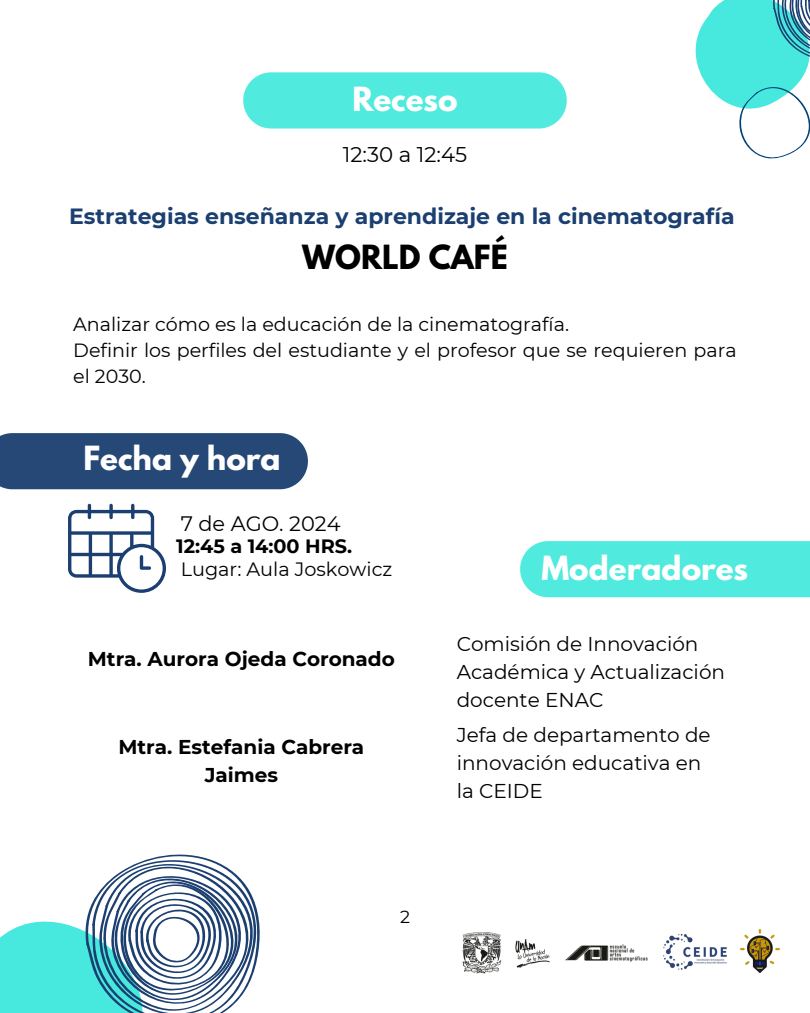
<style>
.page{position:relative;width:810px;height:1013px;background:#fff}
.page>*{position:absolute;margin:0;border:0;box-sizing:border-box;transform-origin:0 0}
.t1{font:700 29.5px "League Spartan";color:#fff}
.t2{font:700 29.5px "League Spartan";color:#000}
.t3{font:700 22px "Montserrat";color:#1b3f70}
.t4{font:21.3px "Montserrat";color:#000}
.t5{font:20.9px "Montserrat";color:#000}
.t6{font:20px/27.8px "Montserrat";color:#000}
.t7{font:700 20px/27.8px "Montserrat";color:#000;text-align:center}
.t8{font:19.3px "Montserrat";color:#000}
.t9{font:700 19.3px "Montserrat";color:#000}
.t10{font:19.1px/26.2px "Montserrat";color:#000}
.t11{font:17.6px "Montserrat";color:#000}
</style>
<div class="page">
<img style="left:673px;top:933px;width:54px;height:37px">
<img style="left:741px;top:929px;width:38px;height:43px">
<img style="left:462px;top:932px;width:211px;height:42px">
<div style="left:243px;top:72px;width:324px;height:56px;background:#50eadf"></div>
<div style="left:0;top:921px;width:85px;height:91px;background:#47e9de"></div>
<svg style="left:85px;top:854px;width:175px;height:158px"></svg>
<svg style="left:695px;top:0;width:115px;height:158px"></svg>
<svg style="left:68px;top:504px;width:98px;height:89px"></svg>
<div style="left:0;top:433px;width:308px;height:56px;background:#264877"></div>
<div style="left:520px;top:541px;width:290px;height:56px;background:#50eadf"></div>
<h3 class="t1" style="left:352px;top:84px;width:107px">Receso</h3>
<h1 class="t4" style="left:343px;top:141px;width:126px">12:30 a 12:45</h1>
<p class="t3" style="left:69px;top:202px;width:667px">Estrategias enseñanza y aprendizaje en la cinematografía</p>
<p class="t2" style="left:302px;top:242px;width:207px">WORLD CAFÉ</p>
<p class="t10" style="left:73px;top:311px;width:497px">Analizar cómo es la educación de la cinematografía.</p>
<h2 class="t10" style="left:73px;top:337px;width:665px">Definir los perfiles del estudiante y el profesor que se requieren para el 2030.</h2>
<h5 class="t1" style="left:84px;top:443px;width:199px">Fecha y hora</h5>
<p class="t5" style="left:181px;top:510px;width:161px">7 de AGO. 2024</p>
<h4 class="t9" style="left:176px;top:534px;width:177px">12:45 a 14:00 HRS.</h4>
<p class="t8" style="left:181px;top:557px;width:213px">Lugar: Aula Joskowicz</p>
<p class="t1" style="left:541px;top:553px;width:208px">Moderadores</p>
<h2 class="t7" style="left:88px;top:645px;width:309px">Mtra. Aurora Ojeda Coronado</h2>
<h3 class="t6" style="left:457px;top:630px;width:270px">Comisión de Innovación<br>Académica y Actualización docente ENAC</h3>
<h3 class="t7" style="left:118px;top:733px;width:247px">Mtra. Estefania Cabrera<br>Jaimes</h3>
<h4 class="t6" style="left:457px;top:721px;width:256px">Jefa de departamento de innovación educativa en la CEIDE</h4>
<p class="t11" style="left:400px;top:905px;width:11px">2</p>
</div>
